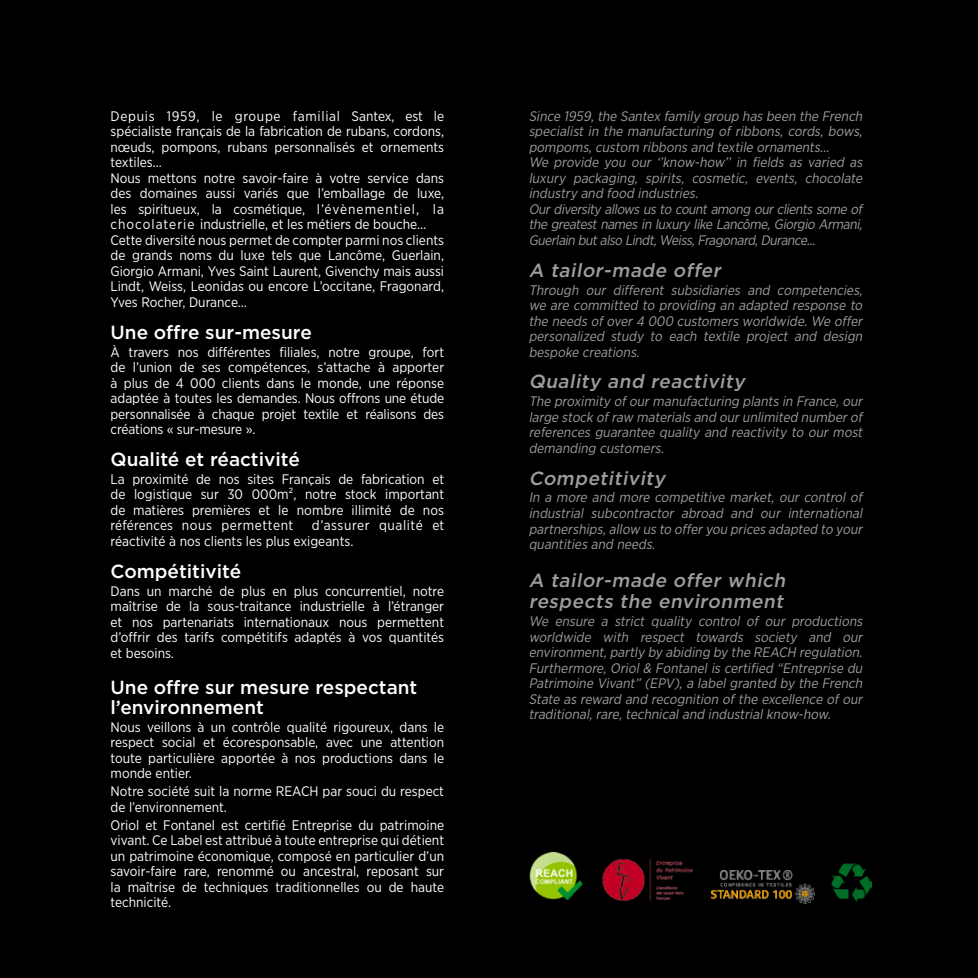
<style>
.page{position:relative;width:978px;height:978px;background:#000}
.page>*{position:absolute;margin:0;border:0;box-sizing:border-box;transform-origin:0 0}
.t1{font:italic 500 18.9px/21px "Gotham";color:#9d9d9c}
.t2{font:500 18.9px/19.5px "Gotham";color:#fff}
.t3{font:13.8px/15.6px "Gotham Narrow";color:#fff;text-align:justify}
.t4{font:italic 13.8px/15.5px "Gotham Narrow";color:#9d9d9c;text-align:justify}
</style>
<div class="page">
<img style="left:529px;top:852px;width:54px;height:48px">
<img style="left:602px;top:859px;width:91px;height:42px">
<img style="left:711px;top:871px;width:103px;height:33px">
<img style="left:831px;top:863px;width:40px;height:39px">
<p class="t3" style="left:111px;top:108px;width:335px;text-align:left">Depuis 1959, le groupe familial Santex, est le spécialiste français de la fabrication de rubans, cordons, nœuds, pompons, rubans personnalisés et ornements textiles...<br>Nous mettons notre savoir-faire à votre service dans des domaines aussi variés que l’emballage de luxe, les spiritueux, la cosmétique, l’évènementiel, la chocolaterie industrielle, et les métiers de bouche… Cette diversité nous permet de compter parmi nos clients de grands noms du luxe tels que Lancôme, Guerlain, Giorgio Armani, Yves Saint Laurent, Givenchy mais aussi Lindt, Weiss, Leonidas ou encore L’occitane, Fragonard, Yves Rocher, Durance…</p>
<h1 class="t2" style="left:111px;top:322px;width:203px">Une offre sur-mesure</h1>
<p class="t3" style="left:111px;top:344px;width:335px">À travers nos différentes filiales, notre groupe, fort de l’union de ses compétences, s’attache à apporter à plus de 4 000 clients dans le monde, une réponse adaptée à toutes les demandes. Nous offrons une étude personnalisée à chaque projet textile et réalisons des créations « sur-mesure ».</p>
<h1 class="t2" style="left:111px;top:449px;width:191px">Qualité et réactivité</h1>
<p class="t3" style="left:111px;top:471px;width:335px">La proximité de nos sites Français de fabrication et de logistique sur 30 000m², notre stock important de matières premières et le nombre illimité de nos références nous permettent</p>
<p class="t3" style="left:111px;top:518px;width:335px;text-indent:201px">d’assurer qualité et réactivité à nos clients les plus exigeants.</p>
<h1 class="t2" style="left:111px;top:561px;width:132px">Compétitivité</h1>
<p class="t3" style="left:111px;top:583px;width:335px">Dans un marché de plus en plus concurrentiel, notre maîtrise de la sous-traitance industrielle à l’étranger et nos partenariats internationaux nous permettent d’offrir des tarifs compétitifs adaptés à vos quantités et besoins.</p>
<h1 class="t2" style="left:111px;top:678px;width:308px">Une offre sur mesure respectant l’environnement</h1>
<p class="t3" style="left:111px;top:719px;width:335px">Nous veillons à un contrôle qualité rigoureux, dans le respect social et écoresponsable, avec une attention toute particulière apportée à nos productions dans le monde entier.</p>
<p class="t3" style="left:111px;top:783px;width:335px">Notre société suit la norme REACH par souci du respect de l’environnement.</p>
<p class="t3" style="left:111px;top:817px;width:335px">Oriol et Fontanel est certifié Entreprise du patrimoine vivant. Ce Label est attribué à toute entreprise qui détient un patrimoine économique, composé en particulier d’un savoir-faire rare, renommé ou ancestral, reposant sur la maîtrise de techniques traditionnelles ou de haute technicité.</p>
<p class="t4" style="left:529px;top:108px;width:338px;text-align:left">Since 1959,the Santex family group has been the French specialist in the manufacturing of ribbons, cords, bows, pompoms,custom ribbons and textile ornaments...<br>We provide you our ‘’know-how’’ in fields as varied as luxury packaging, spirits, cosmetic, events, chocolate industry and food industries.<br>Ourdiversity allowsusto countamong ourclientssome of the greatestnamesin luxury like Lancôme,Giorgio Armani, Guerlain butalso Lindt,Weiss,Fragonard,Durance...</p>
<h1 class="t1" style="left:529px;top:259px;width:198px">A tailor-made offer</h1>
<p class="t4" style="left:529px;top:282px;width:338px">Through our different subsidiaries and competencies, we are committed to providing an adapted response to the needs ofover4 000 customers worldwide.We offer personalized study to each textile project and design bespoke creations.</p>
<h1 class="t1" style="left:529px;top:371px;width:222px">Quality and reactivity</h1>
<p class="t4" style="left:529px;top:393px;width:338px">The proximity ofourmanufacturing plants in France,our large stock ofraw materials and ourunlimited numberof references guarantee quality and reactivity to our most demanding customers.</p>
<h1 class="t1" style="left:529px;top:467px;width:142px">Competitivity</h1>
<p class="t4" style="left:529px;top:490px;width:338px">In a more and more competitive market, our control of industrial subcontractor abroad and our international partnerships,allow us to offeryou prices adapted to your quantities and needs.</p>
<h1 class="t1" style="left:529px;top:570px;width:262px">A tailor-made offer which respects the environment</h1>
<p class="t4" style="left:529px;top:613px;width:338px">We ensure a strict quality control of our productions worldwide with respect towards society and our environment,partly by abiding by the REACH regulation.<br>Furthermore, Oriol &amp; Fontanel is certified “Entreprise du Patrimoine Vivant” (EPV), a label granted by the French State as reward and recognition of the excellence of our traditional,rare,technicaland industrialknow-how.</p>
</div>
